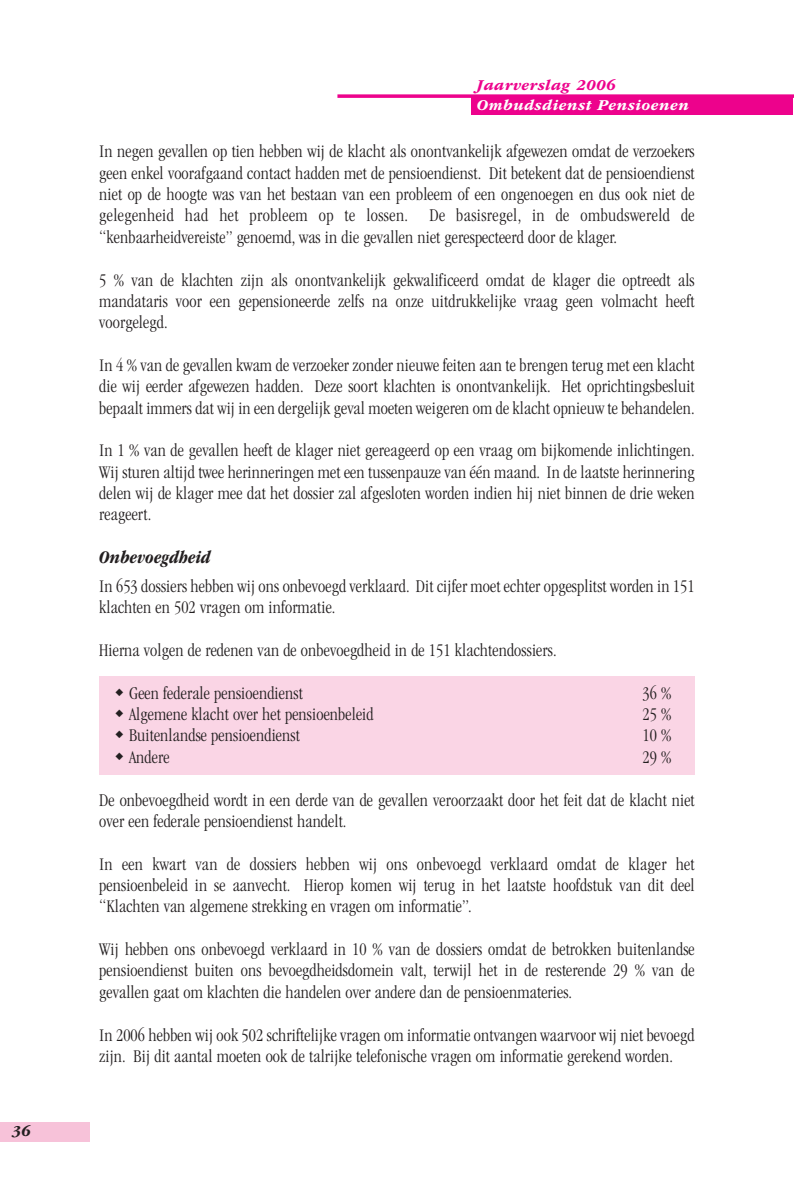
<style>
.page{position:relative;width:794px;height:1191px;background:#fff}
.page>*{position:absolute;margin:0;border:0;box-sizing:border-box;transform-origin:0 0}
.t1{font:300 condensed 18.38px/21.3px "ITC Garamond Std";letter-spacing:.01em;color:#231f20;text-align:justify}
.t2{font:italic 700 condensed 18.38px "ITC Garamond Std";letter-spacing:.01em;color:#231f20}
.t3{font:italic 700 15.75px "ITC Garamond Std";letter-spacing:.03em;color:#fff}
.t4{font:italic 700 15.75px "ITC Garamond Std";letter-spacing:.03em;color:#ed028c}
.t5{font:italic 700 15.75px "ITC Garamond Std";color:#231f20}
</style>
<div class="page">
<div style="left:99px;top:676px;width:595px;height:98px;background:#fad5e5"></div>
<div style="left:0;top:1122px;width:90px;height:19px;background:#f7c2d9"></div>
<div style="left:471px;top:95px;width:322px;height:20px;background:#ed028c"></div>
<svg style="left:337px;top:94px;width:456px;height:4px"></svg>
<p class="t5" style="left:12px;top:1125px;width:20px">36</p>
<p class="t4" style="left:476px;top:79px;width:141px">Jaarverslag 2006</p>
<p class="t3" style="left:476px;top:99px;width:214px">Ombudsdienst Pensioenen</p>
<p class="t1" style="left:99px;top:142px;width:597px">In negen gevallen op tien hebben wij de klacht als onontvankelijk afgewezen omdat de verzoekers geen enkel voorafgaand contact hadden met de pensioendienst. Dit betekent dat de pensioendienst niet op de hoogte was van het bestaan van een probleem of een ongenoegen en dus ook niet de gelegenheid had het probleem op te lossen. De basisregel, in de ombudswereld de “kenbaarheidvereiste” genoemd, was in die gevallen niet gerespecteerd door de klager.</p>
<p class="t1" style="left:99px;top:270px;width:597px">5 % van de klachten zijn als onontvankelijk gekwalificeerd omdat de klager die optreedt als mandataris voor een gepensioneerde zelfs na onze uitdrukkelijke vraag geen volmacht heeft voorgelegd.</p>
<p class="t1" style="left:99px;top:355px;width:597px">In 4 % van de gevallen kwam de verzoeker zonder nieuwe feiten aan te brengen terug met een klacht die wij eerder afgewezen hadden. Deze soort klachten is onontvankelijk. Het oprichtingsbesluit bepaalt immers dat wij in een dergelijk geval moeten weigeren om de klacht opnieuw te behandelen.</p>
<p class="t1" style="left:99px;top:441px;width:597px">In 1 % van de gevallen heeft de klager niet gereageerd op een vraag om bijkomende inlichtingen.<br>Wij sturen altijd twee herinneringen met een tussenpauze van één maand. In de laatste herinnering delen wij de klager mee dat het dossier zal afgesloten worden indien hij niet binnen de drie weken reageert.</p>
<p class="t2" style="left:99px;top:550px;width:113px">Onbevoegdheid</p>
<p class="t1" style="left:99px;top:576px;width:597px">In 653 dossiers hebben wij ons onbevoegd verklaard. Dit cijfer moet echter opgesplitst worden in 151 klachten en 502 vragen om informatie.</p>
<p class="t1" style="left:99px;top:640px;width:459px">Hierna volgen de redenen van de onbevoegdheid in de 151 klachtendossiers.</p>
<p class="t1" style="left:129px;top:683px;width:175px">Geen federale pensioendienst</p>
<p class="t1" style="left:642px;top:683px;width:30px">36 %</p>
<p class="t1" style="left:129px;top:705px;width:246px">Algemene klacht over het pensioenbeleid</p>
<p class="t1" style="left:642px;top:705px;width:30px">25 %</p>
<p class="t1" style="left:129px;top:726px;width:172px">Buitenlandse pensioendienst</p>
<p class="t1" style="left:642px;top:726px;width:30px">10 %</p>
<p class="t1" style="left:129px;top:747px;width:42px">Andere</p>
<p class="t1" style="left:642px;top:747px;width:30px">29 %</p>
<p class="t1" style="left:99px;top:790px;width:597px">De onbevoegdheid wordt in een derde van de gevallen veroorzaakt door het feit dat de klacht niet over een federale pensioendienst handelt.</p>
<p class="t1" style="left:99px;top:854px;width:597px">In een kwart van de dossiers hebben wij ons onbevoegd verklaard omdat de klager het pensioenbeleid in se aanvecht. Hierop komen wij terug in het laatste hoofdstuk van dit deel “Klachten van algemene strekking en vragen om informatie”.</p>
<p class="t1" style="left:99px;top:939px;width:597px">Wij hebben ons onbevoegd verklaard in 10 % van de dossiers omdat de betrokken buitenlandse pensioendienst buiten ons bevoegdheidsdomein valt, terwijl het in de resterende 29 % van de gevallen gaat om klachten die handelen over andere dan de pensioenmateries.</p>
<p class="t1" style="left:99px;top:1025px;width:597px">In 2006 hebben wij ook 502 schriftelijke vragen om informatie ontvangen waarvoor wij niet bevoegd zijn. Bij dit aantal moeten ook de talrijke telefonische vragen om informatie gerekend worden.</p>
</div>
